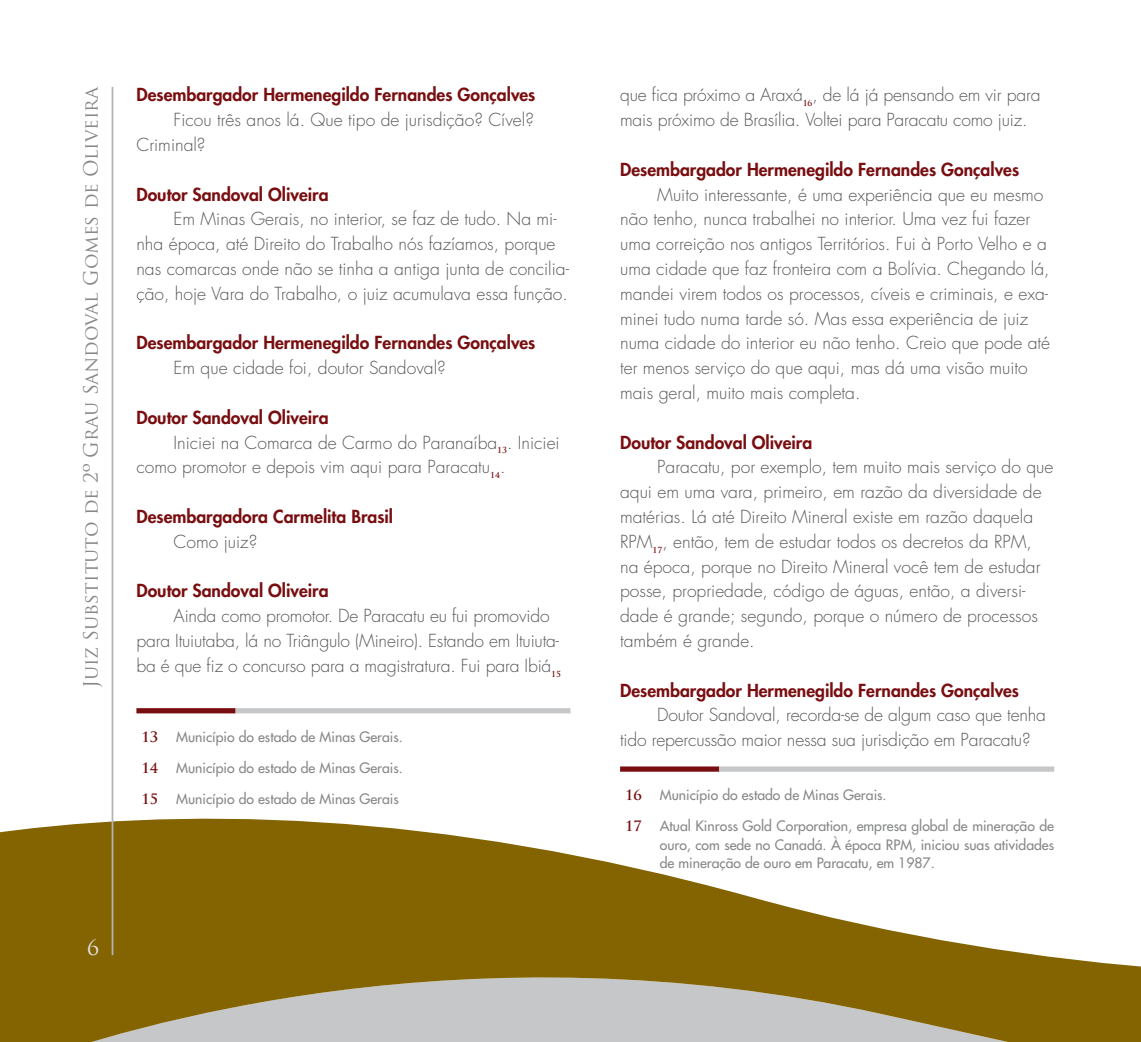
<style>
.page{position:relative;width:1141px;height:1042px;background:#fff}
.page>*{position:absolute;margin:0;border:0;box-sizing:border-box;transform-origin:0 0}
.t1{font:21px "Trajan Pro";color:#e3e4e4}
.t2{font:19.25px "Trajan Pro";color:#87888a}
.t3{font:300 17.5px/24.8px "Futura Std";color:#58585a}
.t4{font:800 17.5px "Futura Std";color:#790e11}
.t5{font:500 14px/18.6px "Futura Std";color:#87888a;text-align:justify}
.t6{font:700 14px "Trajan Pro";color:#790e11}
</style>
<div class="page">
<svg style="left:0;top:819px;width:1141px;height:223px;fill:#836400"></svg>
<hr style="left:112px;top:87px;width:1px;height:868px;background:#b1b3b4">
<div style="left:136px;top:708px;width:100px;height:5px;background:#790e11"></div>
<div style="left:236px;top:708px;width:334px;height:5px;background:#c6c7c8"></div>
<div style="left:620px;top:766px;width:99px;height:6px;background:#790e11"></div>
<div style="left:719px;top:766px;width:335px;height:6px;background:#c6c7c8"></div>
<p class="t2" style="left:79px;top:688px;width:604px;rotate:-90deg">Juiz Substituto de 2º Grau Sandoval Gomes de Oliveira</p>
<p class="t4" style="left:136px;top:84px;width:401px">Desembargador Hermenegildo Fernandes Gonçalves</p>
<p class="t3" style="left:136px;top:108px;width:399px;text-indent:37px">Ficou três anos lá. Que tipo de jurisdição? Cível?<br>Criminal?</p>
<p class="t4" style="left:136px;top:183px;width:194px">Doutor Sandoval Oliveira</p>
<p class="t3" style="left:136px;top:207px;width:434px;text-indent:37px">Em Minas Gerais, no interior, se faz de tudo. Na mi&shy;nha época, até Direito do Trabalho nós fazíamos, porque nas comarcas onde não se tinha a antiga junta de concilia&shy;ção, hoje Vara do Trabalho, o juiz acumulava essa função.</p>
<p class="t4" style="left:136px;top:332px;width:401px">Desembargador Hermenegildo Fernandes Gonçalves</p>
<p class="t3" style="left:174px;top:356px;width:274px">Em que cidade foi, doutor Sandoval?</p>
<p class="t4" style="left:136px;top:406px;width:194px">Doutor Sandoval Oliveira</p>
<p class="t3" style="left:174px;top:430px;width:388px">Iniciei na Comarca de Carmo do Paranaíba<sub>13</sub>. Iniciei</p>
<p class="t3" style="left:136px;top:455px;width:371px">como promotor e depois vim aqui para Paracatu<sub>14</sub>.</p>
<p class="t4" style="left:136px;top:505px;width:258px">Desembargadora Carmelita Brasil</p>
<p class="t3" style="left:174px;top:529px;width:85px">Como juiz?</p>
<p class="t4" style="left:136px;top:580px;width:194px">Doutor Sandoval Oliveira</p>
<p class="t3" style="left:136px;top:604px;width:426px;text-indent:37px">Ainda como promotor. De Paracatu eu fui promovido para Ituiutaba, lá no Triângulo (Mineiro). Estando em Ituiuta&shy;ba é que fiz o concurso para a magistratura. Fui para Ibiá<sub>15</sub></p>
<p class="t6" style="left:141px;top:728px;width:18px">13</p>
<p class="t5" style="left:176px;top:727px;width:228px">Município do estado de Minas Gerais.</p>
<p class="t6" style="left:141px;top:759px;width:18px">14</p>
<p class="t5" style="left:176px;top:758px;width:228px">Município do estado de Minas Gerais.</p>
<p class="t6" style="left:141px;top:790px;width:18px">15</p>
<p class="t5" style="left:176px;top:789px;width:224px">Município do estado de Minas Gerais</p>
<p class="t1" style="left:87px;top:934px;width:13px">6</p>
<p class="t3" style="left:620px;top:83px;width:422px">que fica próximo a Araxá<sub>16</sub>, de lá já pensando em vir para mais próximo de Brasília. Voltei para Paracatu como juiz.</p>
<p class="t4" style="left:620px;top:158px;width:401px">Desembargador Hermenegildo Fernandes Gonçalves</p>
<p class="t3" style="left:620px;top:182px;width:432px;text-indent:37px">Muito interessante, é uma experiência que eu mesmo não tenho, nunca trabalhei no interior. Uma vez fui fazer uma correição nos antigos Territórios. Fui à Porto Velho e a uma cidade que faz fronteira com a Bolívia. Chegando lá, mandei virem todos os processos, cíveis e criminais, e exa&shy;minei tudo numa tarde só. Mas essa experiência de juiz numa cidade do interior eu não tenho. Creio que pode até ter menos serviço do que aqui, mas dá uma visão muito mais geral, muito mais completa.</p>
<p class="t4" style="left:620px;top:431px;width:194px">Doutor Sandoval Oliveira</p>
<p class="t3" style="left:620px;top:455px;width:435px;text-indent:37px">Paracatu, por exemplo, tem muito mais serviço do que aqui em uma vara, primeiro, em razão da diversidade de matérias. Lá até Direito Mineral existe em razão daquela RPM<sub>17</sub>, então, tem de estudar todos os decretos da RPM, na época, porque no Direito Mineral você tem de estudar posse, propriedade, código de águas, então, a diversi&shy;dade é grande; segundo, porque o número de processos também é grande.</p>
<p class="t4" style="left:620px;top:679px;width:401px">Desembargador Hermenegildo Fernandes Gonçalves</p>
<p class="t3" style="left:620px;top:703px;width:427px;text-indent:37px">Doutor Sandoval, recorda-se de algum caso que tenha tido repercussão maior nessa sua jurisdição em Paracatu?</p>
<p class="t6" style="left:625px;top:786px;width:18px">16</p>
<p class="t5" style="left:660px;top:786px;width:228px">Município do estado de Minas Gerais.</p>
<p class="t6" style="left:625px;top:817px;width:18px">17</p>
<p class="t5" style="left:660px;top:817px;width:396px">Atual Kinross Gold Corporation, empresa global de mineração de ouro, com sede no Canadá. À época RPM, iniciou suas atividades de mineração de ouro em Paracatu, em 1987.</p>
</div>
